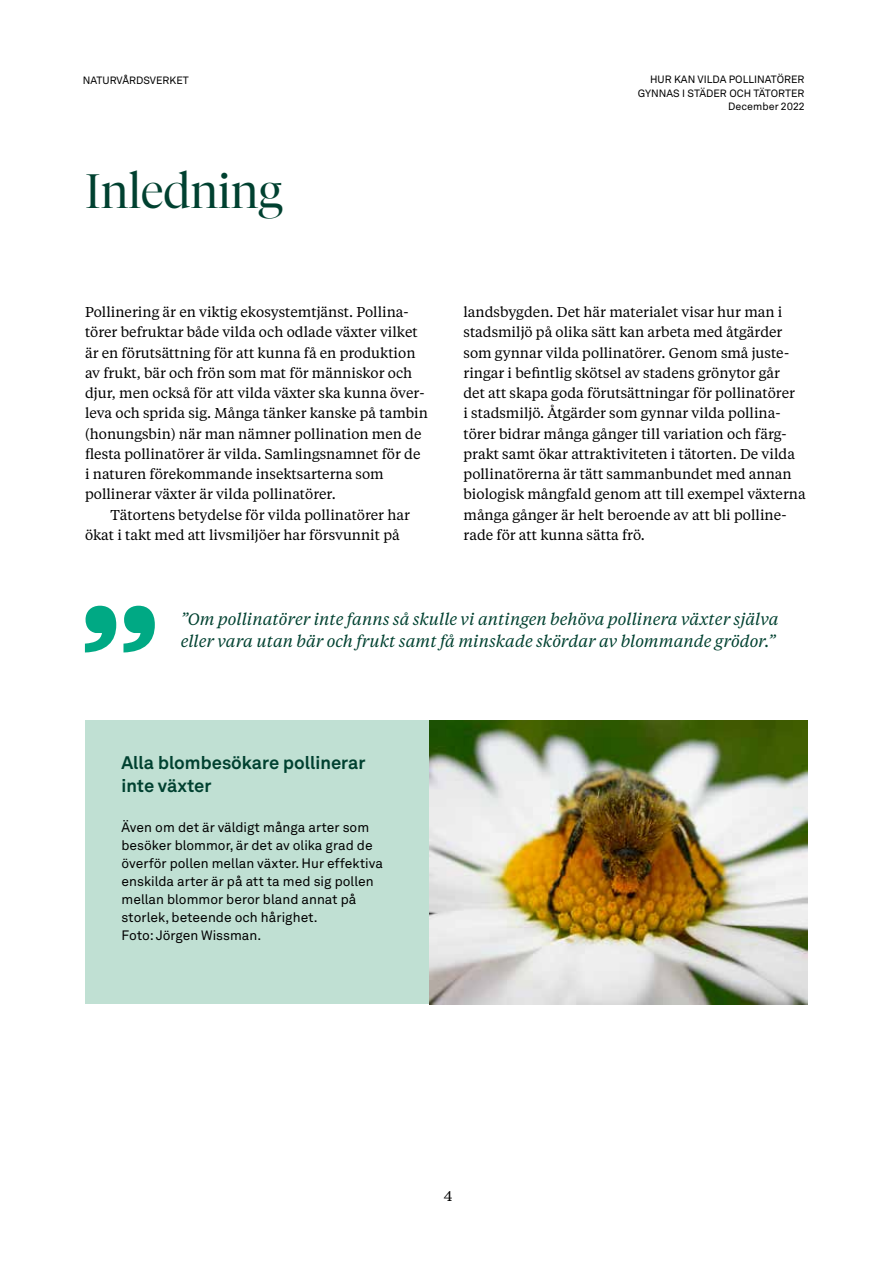
<style>
.page{position:relative;width:893px;height:1263px;background:#fff}
.page>*{position:absolute;margin:0;border:0;box-sizing:border-box;transform-origin:0 0}
.t1{font:700 150px "Tiempos Text";color:#00a984}
.t2{font:300 48px "Tiempos Fine";color:#004130}
.t3{font:700 18px/22.5px "Akkurat LL";color:#004130}
.t4{font:italic 16.5px/22.5px "Tiempos Text";color:#004130}
.t5{font:14.25px/20.2px "Tiempos Text";color:#000}
.t6{font:13.5px/18px "Akkurat LL";color:#000}
.t7{font:10.5px/13.5px "Akkurat LL";color:#000;text-align:right}
</style>
<div class="page">
<div style="left:85px;top:721px;width:723px;height:283px;background:#c0e0d3"></div>
<img style="left:429px;top:721px;width:378px;height:283px">
<p class="t7" style="left:83px;top:73px;width:108px">NATURVÅRDSVERKET</p>
<h1 class="t2" style="left:85px;top:162px;width:199px">Inledning</h1>
<p class="t5" style="left:85px;top:301px;width:344px">Pollinering är en viktig ekosystemtjänst. Pollina&shy;törer befruktar både vilda och odlade växter vilket är en förutsättning för att kunna få en produktion av frukt, bär och frön som mat för människor och djur, men också för att vilda växter ska kunna över&shy;leva och sprida sig. Många tänker kanske på tambin (honungsbin) när man nämner pollination men de festa pollinatörer är vilda. Samlingsnamnet för de i naturen förekommande insektsarterna som pollinerar växter är vilda pollinatörer.</p>
<p class="t5" style="left:85px;top:504px;width:326px;text-indent:26px">Tätortens betydelse för vilda pollinatörer har ökat i takt med att livsmiljöer har försvunnit på</p>
<p class="t7" style="left:638px;top:73px;width:168px">HUR KAN VILDA POLLINATÖRER<br>GYNNAS I STÄDER OCH TÄTORTER<br>December 2022</p>
<p class="t5" style="left:463px;top:301px;width:344px">landsbygden. Det här materialet visar hur man i stadsmiljö på olika sätt kan arbeta med åtgärder som gynnar vilda pollinatörer. Genom små juste&shy;ringar i befntlig skötsel av stadens grönytor går<br>det att skapa goda förutsättningar för pollinatörer<br>i stadsmiljö. Åtgärder som gynnar vilda pollina&shy;törer bidrar många gånger till variation och färg&shy;prakt samt ökar attraktiviteten i tätorten. De vilda pollinatörerna är tätt sammanbundet med annan biologisk mångfald genom att till exempel växterna många gånger är helt beroende av att bli polline&shy;rade för att kunna sätta frö.</p>
<p class="t1" style="left:77px;top:562px;width:88px">”</p>
<p class="t4" style="left:181px;top:607px;width:599px">”Om pollinatörer inte fanns så skulle vi antingen behöva pollinera växter själva eller vara utan bär och frukt samt få minskade skördar av blommande grödor.”</p>
<p class="t3" style="left:122px;top:750px;width:246px">Alla blombesökare pollinerar inte växter</p>
<p class="t6" style="left:122px;top:817px;width:263px">Även om det är väldigt många arter som besöker blommor, är det av olika grad de överför pollen mellan växter. Hur effektiva enskilda arter är på att ta med sig pollen mellan blommor beror bland annat på storlek, beteende och hårighet.<br>Foto: Jörgen Wissman.</p>
<p class="t5" style="left:444px;top:1185px;width:10px">4</p>
</div>
